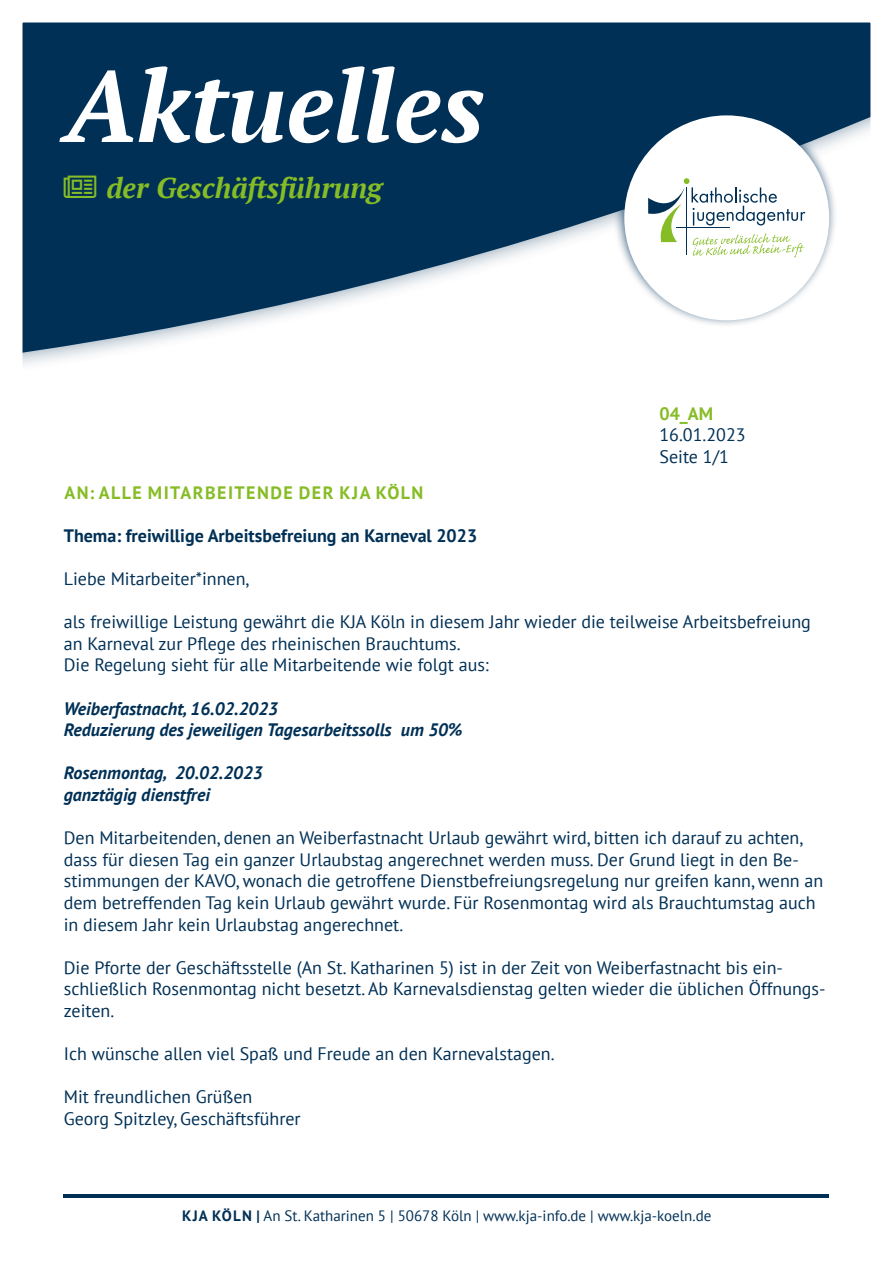
<style>
.page{position:relative;width:893px;height:1263px;background:#fff}
.page>*{position:absolute;margin:0;border:0;box-sizing:border-box;transform-origin:0 0}
.t1{font:italic 700 100.5px "PT Serif";color:#fff}
.t2{font:italic 700 28.5px "PT Serif";color:#86bc25}
.t3{font:18px/21.6px "PT Sans";color:#003056}
.t4{font:italic 700 18px/21.6px "PT Sans";color:#003056}
.t5{font:700 18px "PT Sans";color:#003056}
.t6{font:700 18px "PT Sans";letter-spacing:.08em;color:#86bc25}
.t7{font:15px "PT Sans";color:#003056}
.s1{font-weight:700}
</style>
<div class="page">
<svg style="left:23px;top:23px;width:847px;height:335px;fill:#003056"></svg>
<hr style="left:64px;top:1194px;width:765px;height:3px;background:#003056">
<div style="left:613px;top:102px;width:225px;height:225px;background:#003056;opacity:.75"></div>
<div style="left:624px;top:115px;width:205px;height:205px;background:#fff;border-radius:50%"></div>
<svg style="left:648px;top:178px;width:157px;height:79px"></svg>
<svg style="left:64px;top:175px;width:32px;height:22px"></svg>
<h1 class="t1" style="left:64px;top:40px;width:422px">Aktuelles</h1>
<h2 class="t2" style="left:106px;top:168px;width:277px">der Geschäftsführung</h2>
<p class="t6" style="left:659px;top:401px;width:55px">04_AM</p>
<p class="t3" style="left:659px;top:424px;width:88px">16.01.2023<br>Seite 1/1</p>
<p class="t6" style="left:65px;top:480px;width:360px">AN: ALLE MITARBEITENDE DER KJA KÖLN</p>
<p class="t5" style="left:64px;top:523px;width:415px">Thema: freiwillige Arbeitsbefreiung an Karneval 2023</p>
<p class="t3" style="left:64px;top:567px;width:187px">Liebe Mitarbeiter*innen,</p>
<p class="t3" style="left:64px;top:611px;width:749px">als freiwillige Leistung gewährt die KJA Köln in diesem Jahr wieder die teilweise Arbeitsbefreiung an Karneval zur Pflege des rheinischen Brauchtums.<br>Die Regelung sieht für alle Mitarbeitende wie folgt aus:</p>
<p class="t4" style="left:64px;top:697px;width:400px">Weiberfastnacht, 16.02.2023<br>Reduzierung des jeweiligen Tagesarbeitssolls um 50%</p>
<p class="t4" style="left:64px;top:762px;width:200px">Rosenmontag, 20.02.2023 ganztägig dienstfrei</p>
<p class="t3" style="left:64px;top:827px;width:761px">Den Mitarbeitenden, denen an Weiberfastnacht Urlaub gewährt wird, bitten ich darauf zu achten, dass für diesen Tag ein ganzer Urlaubstag angerechnet werden muss. Der Grund liegt in den Be&shy;stimmungen der KAVO, wonach die getroffene Dienstbefreiungsregelung nur greifen kann, wenn an dem betreffenden Tag kein Urlaub gewährt wurde. Für Rosenmontag wird als Brauchtumstag auch in diesem Jahr kein Urlaubstag angerechnet.</p>
<p class="t3" style="left:64px;top:956px;width:763px">Die Pforte der Geschäftsstelle (An St. Katharinen 5) ist in der Zeit von Weiberfastnacht bis ein&shy;schließlich Rosenmontag nicht besetzt. Ab Karnevalsdienstag gelten wieder die üblichen Öffnungs&shy;zeiten.</p>
<p class="t3" style="left:64px;top:1043px;width:492px">Ich wünsche allen viel Spaß und Freude an den Karnevalstagen.</p>
<p class="t3" style="left:64px;top:1086px;width:238px">Mit freundlichen Grüßen<br>Georg Spitzley, Geschäftsführer</p>
<p class="t7" style="left:182px;top:1206px;width:531px"><span class="s1">KJA KÖLN |</span> An St. Katharinen 5 | 50678 Köln | www.kja-info.de | www.kja-koeln.de</p>
</div>
